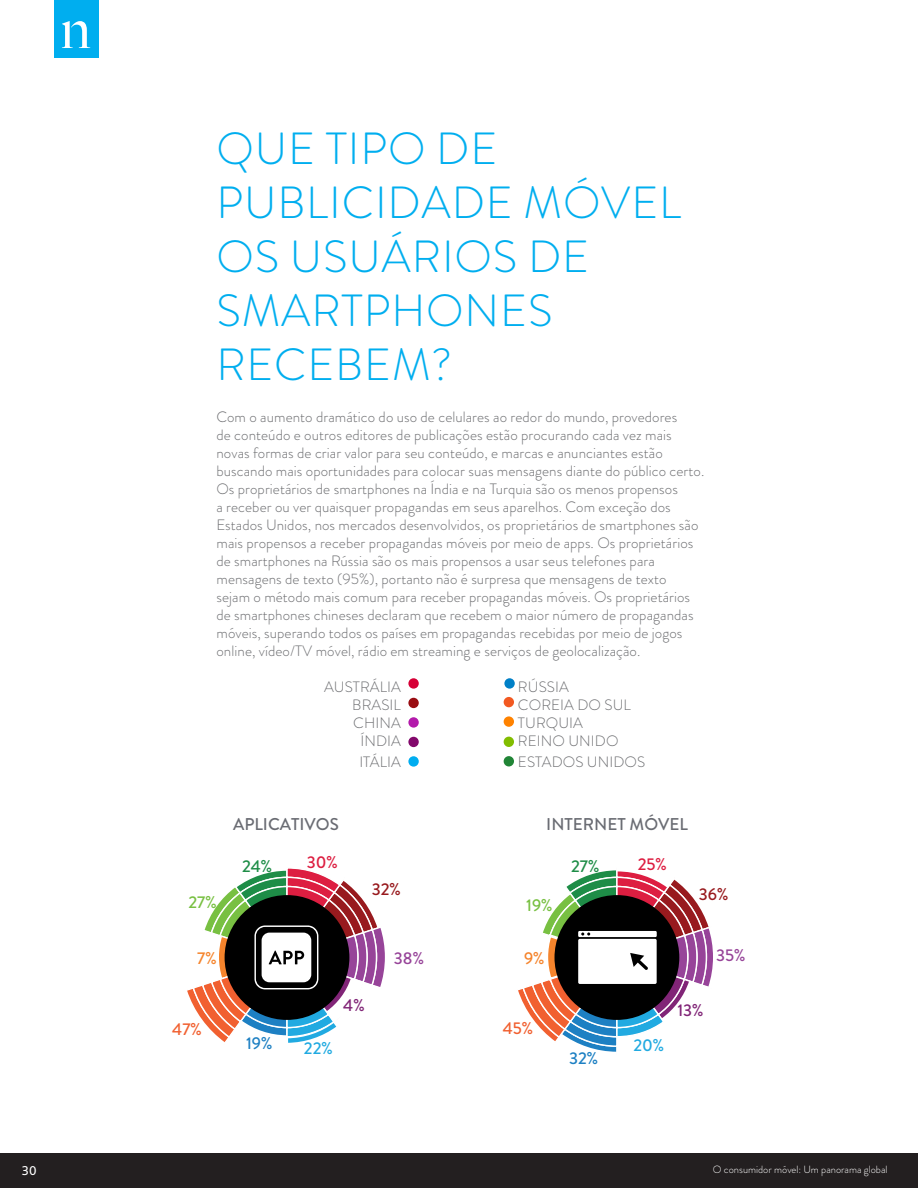
<style>
.page{position:relative;width:918px;height:1188px;background:#fff}
.page>*{position:absolute;margin:0;border:0;box-sizing:border-box;transform-origin:0 0}
.t1{font:300 45px/54px "Brandon Grotesque";letter-spacing:.02em;color:#00aeef}
.t2{font:500 17.1px "Brandon Grotesque";color:#6a6c73}
.t3{font:500 17.1px "Brandon Grotesque";color:#dd1e41}
.t4{font:500 17.1px "Brandon Grotesque";color:#981a1e}
.t5{font:500 17.1px "Brandon Grotesque";color:#974499}
.t6{font:500 17.1px "Brandon Grotesque";color:#1d80c3}
.t7{font:500 17.1px "Brandon Grotesque";color:#f16030}
.t8{font:500 17.1px "Brandon Grotesque";color:#78c042}
.t9{font:500 17.1px "Brandon Grotesque";color:#1e8d47}
.t10{font:500 17.1px "Brandon Grotesque";color:#21aae1}
.t11{font:500 17.1px "Brandon Grotesque";color:#812577}
.t12{font:500 17.1px "Brandon Grotesque";color:#f5842c}
.t13{font:300 15px/18px "Brandon Grotesque";letter-spacing:.005em;color:#6c6d70}
.t14{font:13.5px "Bliss Pro";color:#fff}
.t15{font:300 10.5px "Brandon Grotesque";color:#fff}
</style>
<div class="page">
<div style="left:0;top:1153px;width:918px;height:35px;background:#231f20"></div>
<div style="left:54px;top:0;width:44px;height:57px;background:#00aeef"></div>
<svg style="left:62px;top:21px;width:28px;height:27px"></svg>
<div style="left:408px;top:678px;width:11px;height:11px;background:#d60036;border-radius:50%"></div>
<div style="left:408px;top:698px;width:11px;height:10px;background:#990d12;border-radius:50%"></div>
<div style="left:408px;top:717px;width:11px;height:11px;background:#b31aab;border-radius:50%"></div>
<div style="left:408px;top:737px;width:11px;height:10px;background:#82086b;border-radius:50%"></div>
<div style="left:408px;top:756px;width:11px;height:11px;background:#00adf0;border-radius:50%"></div>
<div style="left:504px;top:678px;width:11px;height:11px;background:#0080c7;border-radius:50%"></div>
<div style="left:504px;top:697px;width:10px;height:10px;background:#f25921;border-radius:50%"></div>
<div style="left:504px;top:716px;width:10px;height:11px;background:#ff8200;border-radius:50%"></div>
<div style="left:504px;top:737px;width:10px;height:10px;background:#82bd00;border-radius:50%"></div>
<div style="left:504px;top:756px;width:10px;height:10px;background:#218536;border-radius:50%"></div>
<svg style="left:518px;top:870px;width:195px;height:182px"></svg>
<svg style="left:187px;top:868px;width:198px;height:175px"></svg>
<p class="t1" style="left:216px;top:122px;width:466px">QUE TIPO DE<br>PUBLICIDADE MÓVEL<br>OS USUÁRIOS DE<br>SMARTPHONES<br>RECEBEM?</p>
<p class="t13" style="left:216px;top:407px;width:489px">Com o aumento dramático do uso de celulares ao redor do mundo, provedores<br>de conteúdo e outros editores de publicações estão procurando cada vez mais novas formas de criar valor para seu conteúdo, e marcas e anunciantes estão buscando mais oportunidades para colocar suas mensagens diante do público certo.<br>Os proprietários de smartphones na Índia e na Turquia são os menos propensos<br>a receber ou ver quaisquer propagandas em seus aparelhos. Com exceção dos Estados Unidos, nos mercados desenvolvidos, os proprietários de smartphones são mais propensos a receber propagandas móveis por meio de apps. Os proprietários de smartphones na Rússia são os mais propensos a usar seus telefones para mensagens de texto (95%), portanto não é surpresa que mensagens de texto<br>sejam o método mais comum para receber propagandas móveis. Os proprietários de smartphones chineses declaram que recebem o maior número de propagandas móveis, superando todos os países em propagandas recebidas por meio de jogos online, vídeo/TV móvel, rádio em streaming e serviços de geolocalização.</p>
<p class="t13" style="left:324px;top:677px;width:78px">AUSTRÁLIA</p>
<p class="t13" style="left:518px;top:677px;width:52px">RÚSSIA</p>
<p class="t13" style="left:352px;top:695px;width:50px">BRASIL</p>
<p class="t13" style="left:518px;top:695px;width:114px">COREIA DO SUL</p>
<p class="t13" style="left:353px;top:713px;width:49px">CHINA</p>
<p class="t13" style="left:518px;top:713px;width:67px">TURQUIA</p>
<p class="t13" style="left:360px;top:731px;width:42px">ÍNDIA</p>
<p class="t13" style="left:518px;top:731px;width:102px">REINO UNIDO</p>
<p class="t13" style="left:359px;top:753px;width:43px">ITÁLIA</p>
<p class="t13" style="left:518px;top:753px;width:129px">ESTADOS UNIDOS</p>
<p class="t2" style="left:233px;top:812px;width:107px">APLICATIVOS</p>
<p class="t2" style="left:546px;top:813px;width:143px">INTERNET MÓVEL</p>
<p class="t3" style="left:307px;top:850px;width:33px">30%</p>
<p class="t9" style="left:242px;top:854px;width:32px">24%</p>
<p class="t3" style="left:638px;top:853px;width:31px">25%</p>
<p class="t9" style="left:571px;top:854px;width:30px">27%</p>
<p class="t8" style="left:189px;top:890px;width:30px">27%</p>
<p class="t4" style="left:372px;top:877px;width:31px">32%</p>
<p class="t8" style="left:526px;top:894px;width:28px">19%</p>
<p class="t4" style="left:699px;top:882px;width:31px">36%</p>
<p class="t12" style="left:197px;top:947px;width:21px">7%</p>
<p class="t5" style="left:394px;top:947px;width:32px">38%</p>
<p class="t12" style="left:524px;top:947px;width:22px">9%</p>
<p class="t5" style="left:716px;top:944px;width:31px">35%</p>
<p class="t11" style="left:343px;top:993px;width:23px">4%</p>
<p class="t11" style="left:677px;top:998px;width:28px">13%</p>
<p class="t7" style="left:172px;top:1017px;width:31px">47%</p>
<p class="t6" style="left:246px;top:1031px;width:28px">19%</p>
<p class="t10" style="left:304px;top:1036px;width:31px">22%</p>
<p class="t7" style="left:503px;top:1016px;width:32px">45%</p>
<p class="t6" style="left:569px;top:1047px;width:31px">32%</p>
<p class="t10" style="left:633px;top:1033px;width:32px">20%</p>
<p class="t14" style="left:22px;top:1162px;width:16px">30</p>
<p class="t15" style="left:713px;top:1162px;width:176px">O consumidor móvel: Um panorama global</p>
</div>
